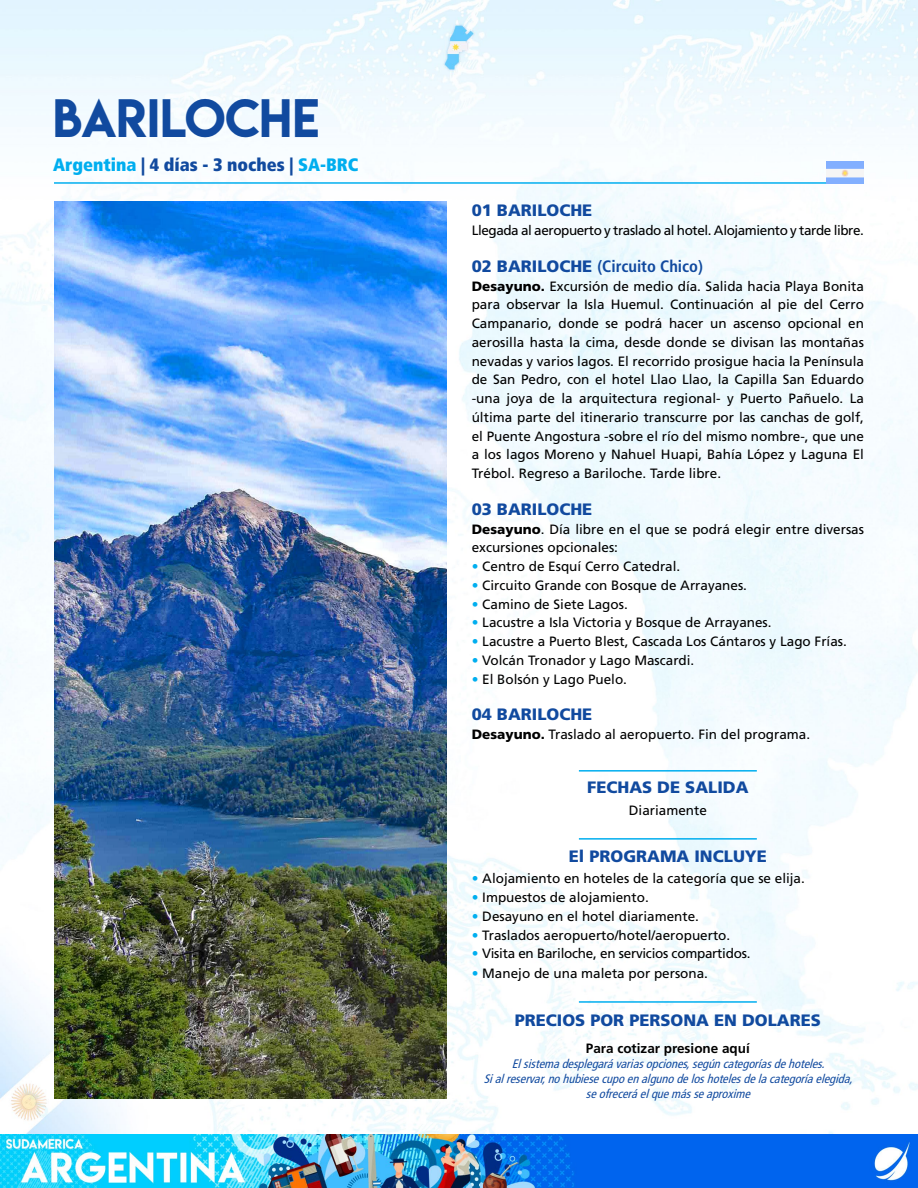
<style>
.page{position:relative;width:918px;height:1188px;background:#fff}
.page>*{position:absolute;margin:0;border:0;box-sizing:border-box;transform-origin:0 0}
.t1{font:48px "Lemon Milk";letter-spacing:-.005em;color:#114a9f}
.t2{font:900 condensed 18px "Frutiger";color:#00aeef}
.t3{font:900 16.5px "Frutiger";color:#114a9f}
.t4{font:700 condensed 16.5px "Frutiger";color:#114a9f}
.t5{font:13.5px/18.8px "Frutiger";color:#000;text-align:justify}
.t6{font:13.5px "Frutiger";letter-spacing:-.03em;color:#000}
.t7{font:13.5px "Frutiger";letter-spacing:-.02em;color:#000}
.t8{font:700 13.5px "Frutiger";color:#000}
.t9{font:italic condensed 12.3px/15px "Frutiger";color:#114a9f;text-align:center}
.s1{color:#114a9f}
.s2{font-weight:900;font-stretch:normal}
.s3{font-weight:900}
.s4{color:#00aeef}
</style>
<div class="page">
<img style="left:0;top:1px;width:918px;height:1133px">
<img style="left:0;top:1134px;width:918px;height:54px">
<hr style="left:54px;top:182px;width:810px;height:2px;background:#00aeef">
<hr style="left:579px;top:770px;width:178px;height:2px;background:#00aeef">
<hr style="left:579px;top:1001px;width:178px;height:2px;background:#00aeef">
<hr style="left:579px;top:838px;width:178px;height:2px;background:#00aeef">
<img style="left:826px;top:162px;width:38px;height:22px">
<img style="left:55px;top:202px;width:392px;height:896px">
<h1 class="t1" style="left:53px;top:84px;width:267px">BARILOCHE</h1>
<h2 class="t2" style="left:53px;top:154px;width:307px">Argentina <span class="s1">| 4 días - 3 noches |</span> SA-BRC</h2>
<p class="t3" style="left:472px;top:201px;width:122px">01 BARILOCHE</p>
<p class="t6" style="left:472px;top:222px;width:394px">Llegada al aeropuerto y traslado al hotel. Alojamiento y tarde libre.</p>
<p class="t4" style="left:472px;top:256px;width:233px"><span class="s2">02 BARILOCHE</span> (Circuito Chico)</p>
<p class="t5" style="left:472px;top:276px;width:394px"><span class="s3">Desayuno.</span> Excursión de medio día. Salida hacia Playa Bonita para observar la Isla Huemul. Continuación al pie del Cerro Campanario, donde se podrá hacer un ascenso opcional en aerosilla hasta la cima, desde donde se divisan las montañas nevadas y varios lagos. El recorrido prosigue hacia la Península de San Pedro, con el hotel Llao Llao, la Capilla San Eduardo -una joya de la arquitectura regional- y Puerto Pañuelo. La última parte del itinerario transcurre por las canchas de golf, el Puente Angostura -sobre el río del mismo nombre-, que une a los lagos Moreno y Nahuel Huapi, Bahía López y Laguna El Trébol. Regreso a Bariloche. Tarde libre.</p>
<p class="t3" style="left:472px;top:499px;width:122px">03 BARILOCHE</p>
<p class="t5" style="left:472px;top:519px;width:394px"><span class="s3">Desayuno</span>. Día libre en el que se podrá elegir entre diversas excursiones opcionales:</p>
<p class="t5" style="left:472px;top:557px;width:210px"><span class="s4">•</span> Centro de Esquí Cerro Catedral.</p>
<p class="t5" style="left:472px;top:576px;width:277px"><span class="s4">•</span> Circuito Grande con Bosque de Arrayanes.</p>
<p class="t5" style="left:472px;top:594px;width:158px"><span class="s4">•</span> Camino de Siete Lagos.</p>
<p class="t5" style="left:472px;top:613px;width:301px"><span class="s4">•</span> Lacustre a Isla Victoria y Bosque de Arrayanes.</p>
<p class="t5" style="left:472px;top:632px;width:377px"><span class="s4">•</span> Lacustre a Puerto Blest, Cascada Los Cántaros y Lago Frías.</p>
<p class="t5" style="left:472px;top:651px;width:224px"><span class="s4">•</span> Volcán Tronador y Lago Mascardi.</p>
<p class="t5" style="left:472px;top:669px;width:157px"><span class="s4">•</span> El Bolsón y Lago Puelo.</p>
<p class="t3" style="left:472px;top:705px;width:122px">04 BARILOCHE</p>
<p class="t5" style="left:472px;top:725px;width:340px"><span class="s3">Desayuno.</span> Traslado al aeropuerto. Fin del programa.</p>
<p class="t3" style="left:587px;top:777px;width:163px">FECHAS DE SALIDA</p>
<p class="t5" style="left:629px;top:801px;width:80px">Diariamente</p>
<p class="t3" style="left:569px;top:846px;width:200px">El PROGRAMA INCLUYE</p>
<p class="t5" style="left:472px;top:869px;width:335px"><span class="s4">•</span> Alojamiento en hoteles de la categoría que se elija.</p>
<p class="t5" style="left:472px;top:888px;width:179px"><span class="s4">•</span> Impuestos de alojamiento.</p>
<p class="t5" style="left:472px;top:907px;width:229px"><span class="s4">•</span> Desayuno en el hotel diariamente.</p>
<p class="t5" style="left:472px;top:926px;width:260px"><span class="s4">•</span> Traslados aeropuerto/hotel/aeropuerto.</p>
<p class="t7" style="left:472px;top:946px;width:280px"><span class="s4">•</span> Visita en Bariloche, en servicios compartidos.</p>
<p class="t5" style="left:472px;top:964px;width:238px"><span class="s4">•</span> Manejo de una maleta por persona.</p>
<p class="t3" style="left:515px;top:1010px;width:308px">PRECIOS POR PERSONA EN DOLARES</p>
<p class="t8" style="left:586px;top:1041px;width:166px">Para cotizar presione aquí</p>
<p class="t9" style="left:484px;top:1057px;width:374px">Elsistemadesplegarávariasopciones,segúncategoríasdehoteles.<br>Sialreservar,nohubiesecupoenalgunodeloshotelesdelacategoríaelegida, seofreceráelquemásseaproxime</p>
</div>
